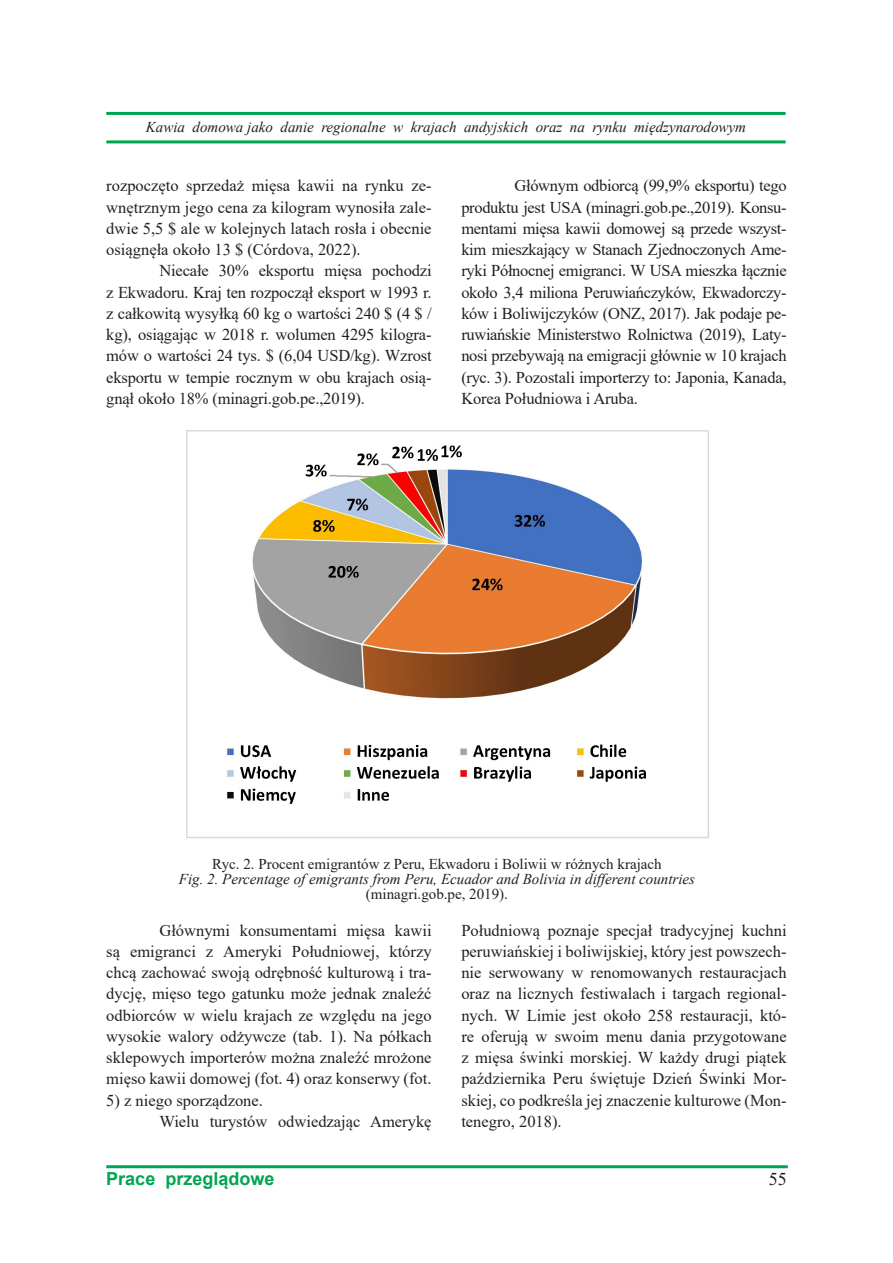
<style>
.page{position:relative;width:893px;height:1263px;background:#fff}
.page>*{position:absolute;margin:0;border:0;box-sizing:border-box;transform-origin:0 0}
.t1{font:700 18px "Arial";color:#00a54f}
.t2{font:18px "Times New Roman";color:#231f20}
.t3{font:16.5px/21.3px "Times New Roman";color:#231f20;text-align:justify}
.List_Paragraph{font:italic 15px "Times New Roman";color:#231f20}
.List_Paragraph-2{font:15px "Times New Roman";color:#231f20}
</style>
<div class="page">
<hr style="left:106px;top:112px;width:680px;height:3px;background:#00a54f">
<hr style="left:106px;top:140px;width:680px;height:3px;background:#00a54f">
<hr style="left:106px;top:1165px;width:682px;height:3px;background:#00a54f">
<img style="left:186px;top:430px;width:523px;height:408px">
<p class="List_Paragraph" style="left:146px;top:117px;width:602px">Kawia domowa jako danie regionalne w krajach andyjskich oraz na rynku międzynarodowym</p>
<p class="t3" style="left:106px;top:175px;width:327px">rozpoczęto sprzedaż mięsa kawii na rynku ze&shy;wnętrznym jego cena za kilogram wynosiła zale&shy;dwie 5,5 $ ale w kolejnych latach rosła i obecnie osiągnęła około 13 $ (Córdova, 2022).</p>
<p class="t3" style="left:106px;top:260px;width:327px;text-indent:53px">Niecałe 30% eksportu mięsa pochodzi z Ekwadoru. Kraj ten rozpoczął eksport w 1993 r. z całkowitą wysyłką 60 kg o wartości 240 $ (4 $ / kg), osiągając w 2018 r. wolumen 4295 kilogra&shy;mów o wartości 24 tys. $ (6,04 USD/kg). Wzrost eksportu w tempie rocznym w obu krajach osią&shy;gnął około 18% (minagri.gob.pe.,2019).</p>
<p class="t3" style="left:461px;top:175px;width:327px;text-indent:53px">Głównym odbiorcą (99,9% eksportu) tego produktu jest USA (minagri.gob.pe.,2019). Konsu&shy;mentami mięsa kawii domowej są przede wszyst&shy;kim mieszkający w Stanach Zjednoczonych Ame&shy;ryki Północnej emigranci. W USA mieszka łącznie około 3,4 miliona Peruwiańczyków, Ekwadorczy&shy;ków i Boliwijczyków (ONZ, 2017). Jak podaje pe&shy;ruwiańskie Ministerstwo Rolnictwa (2019), Laty&shy;nosi przebywają na emigracji głównie w 10 krajach (ryc. 3). Pozostali importerzy to: Japonia, Kanada, Korea Południowa i Aruba.</p>
<p class="List_Paragraph-2" style="left:212px;top:853px;width:451px">Ryc. 2. Procent emigrantów z Peru, Ekwadoru i Boliwii w różnych krajach</p>
<p class="List_Paragraph" style="left:179px;top:868px;width:518px">Fig. 2. Percentage of emigrants from Peru, Ecuador and Bolivia in different countries</p>
<p class="List_Paragraph-2" style="left:366px;top:883px;width:144px">(minagri.gob.pe, 2019).</p>
<p class="t3" style="left:106px;top:919px;width:327px;text-indent:53px">Głównymi konsumentami mięsa kawii są emigranci z Ameryki Południowej, którzy chcą zachować swoją odrębność kulturową i tra&shy;dycję, mięso tego gatunku może jednak znaleźć odbiorców w wielu krajach ze względu na jego wysokie walory odżywcze (tab. 1). Na półkach sklepowych importerów można znaleźć mrożone mięso kawii domowej (fot. 4) oraz konserwy (fot.</p>
<p class="t3" style="left:106px;top:1089px;width:158px">5) z niego sporządzone.</p>
<p class="t3" style="left:159px;top:1110px;width:274px">Wielu turystów odwiedzając Amerykę</p>
<p class="t3" style="left:461px;top:919px;width:327px">Południową poznaje specjał tradycyjnej kuchni peruwiańskiej i boliwijskiej, który jest powszech&shy;nie serwowany w renomowanych restauracjach oraz na licznych festiwalach i targach regional&shy;nych. W Limie jest około 258 restauracji, któ&shy;re oferują w swoim menu dania przygotowane z mięsa świnki morskiej. W każdy drugi piątek października Peru świętuje Dzień Świnki Mor&shy;skiej, co podkreśla jej znaczenie kulturowe (Mon&shy;tenegro, 2018).</p>
<p class="t1" style="left:106px;top:1166px;width:170px">Prace przeglądowe</p>
<p class="t2" style="left:769px;top:1166px;width:19px">55</p>
</div>
